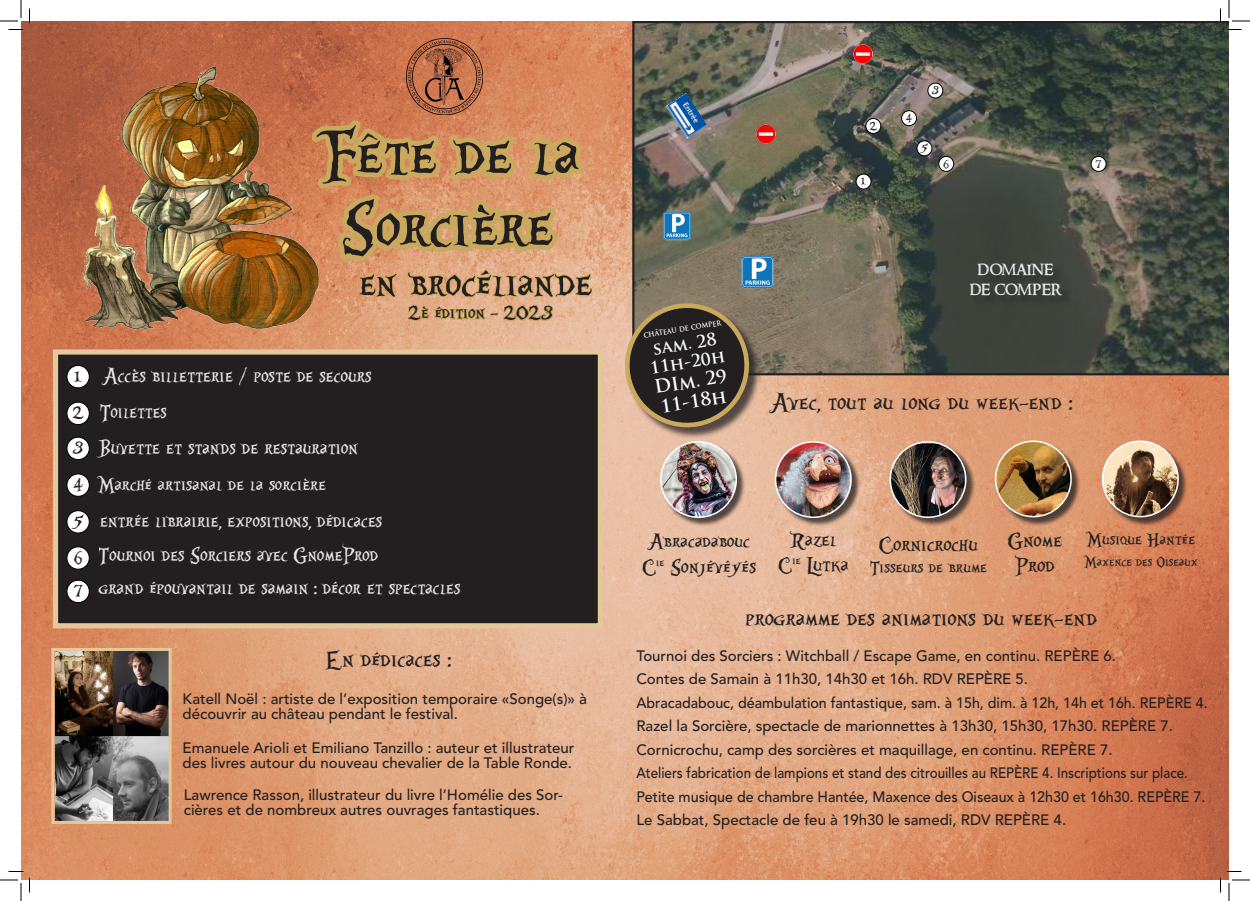
<style>
.page{position:relative;width:1250px;height:901px;background:#fff}
.page>*{position:absolute;margin:0;border:0;box-sizing:border-box;transform-origin:0 0}
.t1{font:80.5px/71.9px "Alicein Wonderland";color:#231f20;text-align:center}
.t2{font:51.2px "Alicein Wonderland";color:#231f20}
.t3{font:29px "Alicein Wonderland";color:#231f20}
.t4{font:26.1px "Alicein Wonderland";color:#231f20}
.t5{font:26px "Alicein Wonderland";color:#231f20}
.t6{font:25.2px "Alicein Wonderland";color:#fff;scale:.95 1}
.t7{font:25.2px "Alicein Wonderland";color:#231f20}
.t8{font:25.2px "Alicein Wonderland";color:#fff;scale:.92 1}
.t9{font:25px "Alicein Wonderland";color:#fff;scale:.95 1}
.t10{font:24px "Alicein Wonderland";color:#231f20}
.t11{font:23.2px "Alicein Wonderland";color:#231f20}
.t12{font:23px "Alicein Wonderland";color:#fff}
.t13{font:21px "Alicein Wonderland";color:#231f20}
.t14{font:500 18.5px/20.4px "Ringbearer";letter-spacing:-.05em;color:#fff;text-align:center}
.t15{font:700 18px "Trajan Pro";color:#fff}
.t16{font:17px "Alicein Wonderland";color:#231f20}
.t17{font:700 16.6px "Trajan Pro";color:#fff}
.t18{font:500 15px/15px "Avenir LT Std";color:#231f20}
.t19{font:500 15px "Avenir LT Std";color:#231f20;scale:.95 1}
.t20{font:500 15px "Avenir LT Std";color:#231f20;scale:.89 1}
.t21{font:13.8px "Alicein Wonderland";color:#231f20}
.t22{font:700 8.1px "Trajan Pro";color:#fff;scale:.88 1}
.s1{font-size:20.6px;color:#231f20}
</style>
<div class="page">
<img style="left:21px;top:21px;width:1208px;height:859px">
<img style="left:38px;top:21px;width:306px;height:345px">
<img style="left:397px;top:29px;width:94px;height:85px">
<svg style="left:632px;top:21px;width:597px;height:354px;background:#57594c"></svg>
<div style="left:972px;top:265px;width:101px;height:42px;background:#3a3e38"></div>
<div style="left:856px;top:174px;width:15px;height:15px;background:#fff;border-radius:50%"></div>
<div style="left:855px;top:174px;width:16px;height:15px;border:1px solid #000;border-radius:50%"></div>
<div style="left:866px;top:118px;width:14px;height:15px;background:#fff;border-radius:50%"></div>
<div style="left:865px;top:118px;width:16px;height:16px;border:1px solid #000;border-radius:50%"></div>
<div style="left:928px;top:83px;width:14px;height:15px;background:#fff;border-radius:50%"></div>
<div style="left:927px;top:83px;width:16px;height:15px;border:1px solid #000;border-radius:50%"></div>
<div style="left:901px;top:111px;width:15px;height:15px;background:#fff;border-radius:50%"></div>
<div style="left:901px;top:110px;width:16px;height:16px;border:1px solid #000;border-radius:50%"></div>
<div style="left:917px;top:141px;width:15px;height:15px;background:#fff;border-radius:50%"></div>
<div style="left:916px;top:140px;width:16px;height:16px;border:1px solid #000;border-radius:50%"></div>
<div style="left:938px;top:156px;width:15px;height:15px;background:#fff;border-radius:50%"></div>
<div style="left:938px;top:156px;width:16px;height:16px;border:1px solid #000;border-radius:50%"></div>
<div style="left:1091px;top:156px;width:15px;height:15px;background:#fff;border-radius:50%"></div>
<div style="left:1090px;top:156px;width:16px;height:16px;border:1px solid #000;border-radius:50%"></div>
<img style="left:665px;top:93px;width:42px;height:46px">
<img style="left:733px;top:256px;width:49px;height:32px">
<img style="left:656px;top:211px;width:43px;height:29px">
<img style="left:853px;top:45px;width:19px;height:19px">
<div style="left:626px;top:305px;width:135px;height:134px;background:#231f20;opacity:.75"></div>
<svg style="left:622px;top:301px;width:129px;height:129px;background:#574b3e"></svg>
<div style="left:55px;top:352px;width:545px;height:274px;background:#231f20"></div>
<div style="left:53px;top:349px;width:550px;height:279px;border:5px solid #e5c89a"></div>
<div style="left:67px;top:365px;width:22px;height:23px;background:#fff;border-radius:50%"></div>
<div style="left:66px;top:365px;width:24px;height:23px;border:1px solid #000;border-radius:50%"></div>
<div style="left:67px;top:402px;width:22px;height:23px;background:#fff;border-radius:50%"></div>
<div style="left:66px;top:402px;width:24px;height:23px;border:1px solid #000;border-radius:50%"></div>
<div style="left:67px;top:437px;width:22px;height:23px;background:#fff;border-radius:50%"></div>
<div style="left:66px;top:437px;width:24px;height:23px;border:1px solid #000;border-radius:50%"></div>
<div style="left:67px;top:474px;width:22px;height:22px;background:#fff;border-radius:50%"></div>
<div style="left:66px;top:473px;width:24px;height:24px;border:1px solid #000;border-radius:50%"></div>
<div style="left:67px;top:511px;width:22px;height:22px;background:#fff;border-radius:50%"></div>
<div style="left:66px;top:510px;width:24px;height:23px;border:1px solid #000;border-radius:50%"></div>
<div style="left:67px;top:547px;width:22px;height:22px;background:#fff;border-radius:50%"></div>
<div style="left:66px;top:546px;width:24px;height:24px;border:1px solid #000;border-radius:50%"></div>
<div style="left:67px;top:580px;width:22px;height:23px;background:#fff;border-radius:50%"></div>
<div style="left:66px;top:580px;width:24px;height:23px;border:1px solid #000;border-radius:50%"></div>
<img style="left:756px;top:124px;width:19px;height:20px">
<div style="left:661px;top:442px;width:85px;height:85px;background:#231f20;opacity:.75"></div>
<img style="left:661px;top:442px;width:75px;height:75px;border-radius:38px">
<div style="left:660px;top:441px;width:77px;height:77px;border:2px solid #fff;border-radius:50%"></div>
<div style="left:776px;top:442px;width:85px;height:85px;background:#231f20;opacity:.75"></div>
<img style="left:775px;top:442px;width:76px;height:75px;border-radius:38px">
<div style="left:775px;top:441px;width:76px;height:77px;border:2px solid #fff;border-radius:50%"></div>
<div style="left:891px;top:442px;width:85px;height:85px;background:#231f20;opacity:.75"></div>
<img style="left:890px;top:443px;width:75px;height:74px">
<div style="left:889px;top:441px;width:77px;height:77px;border:2px solid #fff;border-radius:50%"></div>
<div style="left:1103px;top:442px;width:85px;height:85px;background:#231f20;opacity:.75"></div>
<img style="left:1102px;top:441px;width:76px;height:76px;border-radius:38px">
<div style="left:1101px;top:440px;width:77px;height:77px;border:2px solid #fff;border-radius:50%"></div>
<div style="left:996px;top:442px;width:85px;height:85px;background:#231f20;opacity:.75"></div>
<img style="left:995px;top:441px;width:76px;height:76px;border-radius:38px">
<div style="left:995px;top:440px;width:76px;height:77px;border:2px solid #fff;border-radius:50%"></div>
<img style="left:55px;top:652px;width:113px;height:168px">
<div style="left:51px;top:648px;width:121px;height:176px;border:3px solid #e5c89a"></div>
<svg style="left:303px;top:114px;width:291px;height:234px;background:#d69f6d"></svg>
<svg style="left:0;top:0;width:30px;height:30px"></svg>
<svg style="left:0;top:871px;width:30px;height:30px"></svg>
<svg style="left:1219px;top:0;width:31px;height:30px"></svg>
<svg style="left:1219px;top:871px;width:31px;height:30px"></svg>
<p class="t1" style="left:316px;top:118px;width:265px">Fête de la<br>Sorcière</p>
<p class="t2" style="left:359px;top:257px;width:235px">en brocéliande</p>
<p class="t11" style="left:408px;top:301px;width:146px">2è édition - 2023</p>
<p class="t6" style="left:75px;top:363px;width:314px"><span class="s1">1</span> Accès billetterie / poste de secours</p>
<p class="t8" style="left:73px;top:400px;width:104px"><span class="s1">2</span> Toilettes</p>
<p class="t6" style="left:73px;top:435px;width:301px"><span class="s1">3</span> Buvette et stands de restauration</p>
<p class="t12" style="left:73px;top:473px;width:254px"><span class="s1">4</span> Marché artisanal de la sorcière</p>
<p class="t9" style="left:72px;top:508px;width:328px"><span class="s1">5</span> entrée librairie, expositions, dédicaces</p>
<p class="t9" style="left:74px;top:542px;width:321px"><span class="s1">6</span> Tournoi des Sorciers avec GnomeProd</p>
<p class="t9" style="left:74px;top:575px;width:409px"><span class="s1">7</span> grand épouvantail de samain : décor et spectacles</p>
<p class="t3" style="left:326px;top:645px;width:127px">En dédicaces :</p>
<p class="t18" style="left:183px;top:692px;width:406px">Katell Noël : artiste de l’exposition temporaire «Songe(s)» à découvrir au château pendant le festival.</p>
<p class="t18" style="left:183px;top:741px;width:393px">Emanuele Arioli et Emiliano Tanzillo : auteur et illustrateur des livres autour du nouveau chevalier de la Table Ronde.</p>
<p class="t18" style="left:184px;top:787px;width:380px">Lawrence Rasson, illustrateur du livre l’Homélie des Sor&shy;cières et de nombreux autres ouvrages fantastiques.</p>
<p class="t22" style="left:643px;top:330px;width:91px;rotate:-9deg">château de comper</p>
<p class="t17" style="left:651px;top:339px;width:66px;rotate:-9deg">sam. 28</p>
<p class="t17" style="left:648px;top:358px;width:77px;rotate:-9deg">11h-20h</p>
<p class="t15" style="left:653px;top:376px;width:74px;rotate:-9deg">DIm. 29</p>
<p class="t15" style="left:659px;top:395px;width:68px;rotate:-9deg">11-18h</p>
<p class="t21" style="left:870px;top:119px;width:9px">2</p>
<p class="t21" style="left:861px;top:174px;width:7px">1</p>
<p class="t21" style="left:906px;top:111px;width:8px">4</p>
<p class="t21" style="left:932px;top:83px;width:8px">3</p>
<p class="t21" style="left:920px;top:141px;width:10px">5</p>
<p class="t21" style="left:943px;top:157px;width:7px">6</p>
<p class="t21" style="left:1095px;top:157px;width:8px">7</p>
<p class="t14" style="left:969px;top:259px;width:93px">DOMAINE<br>DE COMPER</p>
<p class="t3" style="left:771px;top:387px;width:303px">Avec, tout au long du week-end :</p>
<p class="t10" style="left:649px;top:529px;width:103px">Abracadabouc</p>
<p class="t7" style="left:643px;top:554px;width:115px">C<sup>ie</sup> Sonjévéyés</p>
<p class="t7" style="left:790px;top:527px;width:48px">Razel</p>
<p class="t7" style="left:779px;top:552px;width:71px">C<sup>ie</sup> Lutka</p>
<p class="t5" style="left:879px;top:531px;width:100px">Cornicrochu</p>
<p class="t13" style="left:870px;top:556px;width:118px">Tisseurs de brume</p>
<p class="t4" style="left:1008px;top:527px;width:55px">Gnome</p>
<p class="t4" style="left:1015px;top:553px;width:41px">Prod</p>
<p class="t13" style="left:1086px;top:529px;width:110px">Musique Hantée</p>
<p class="t16" style="left:1084px;top:553px;width:115px">Maxence des Oiseaux</p>
<p class="t3" style="left:745px;top:604px;width:353px">programme des animations du week-end</p>
<p class="t18" style="left:636px;top:648px;width:481px">Tournoi des Sorciers : Witchball / Escape Game, en continu. REPÈRE 6.</p>
<p class="t18" style="left:636px;top:672px;width:393px">Contes de Samain à 11h30, 14h30 et 16h. RDV REPÈRE 5.</p>
<p class="t19" style="left:636px;top:694px;width:603px">Abracadabouc, déambulation fantastique, sam. à 15h, dim. à 12h, 14h et 16h. REPÈRE 4.</p>
<p class="t18" style="left:636px;top:719px;width:538px">Razel la Sorcière, spectacle de marionnettes à 13h30, 15h30, 17h30. REPÈRE 7.</p>
<p class="t18" style="left:636px;top:742px;width:478px">Cornicrochu, camp des sorcières et maquillage, en continu. REPÈRE 7.</p>
<p class="t20" style="left:636px;top:764px;width:621px">Ateliers fabrication de lampions et stand des citrouilles au REPÈRE 4. Inscriptions sur place.</p>
<p class="t19" style="left:636px;top:788px;width:600px">Petite musique de chambre Hantée, Maxence des Oiseaux à 12h30 et 16h30. REPÈRE 7.</p>
<p class="t18" style="left:636px;top:813px;width:431px">Le Sabbat, Spectacle de feu à 19h30 le samedi, RDV REPÈRE 4.</p>
</div>
